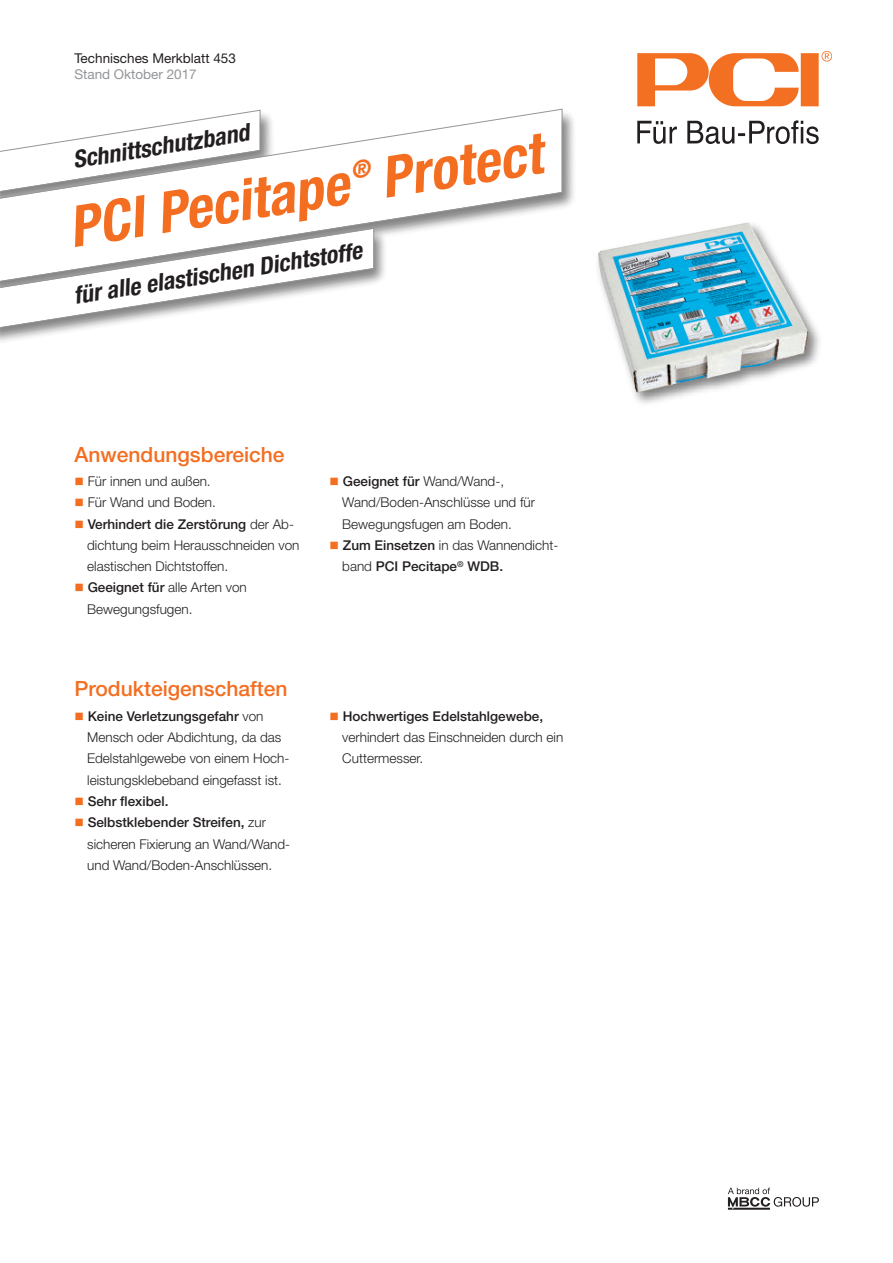
<style>
.page{position:relative;width:893px;height:1263px;background:#fff}
.page>*{position:absolute;margin:0;border:0;box-sizing:border-box;transform-origin:0 0}
.t1{font:italic 700 condensed 57px "Helvetica Neue LT Pro";color:#f36e21}
.t2{font:italic 700 condensed 24px "Helvetica Neue LT Pro";color:#231f20}
.t3{font:500 21px "Helvetica Neue LT Pro";color:#f36e21}
.t4{font:300 13.5px/21.3px "Helvetica Neue LT Pro";color:#231f20}
.t5{font:500 13.5px/21.3px "Helvetica Neue LT Pro";color:#231f20}
.t6{font:13.5px "Helvetica Neue LT Pro";color:#231f20}
.t7{font:13.5px "Helvetica Neue LT Pro";color:#939598}
.s1{color:#f36e21}
.s2{font-weight:500}
.s3{font-weight:300}
</style>
<div class="page">
<img style="left:563px;top:113px;width:11px;height:94px">
<svg style="left:1px;top:108px;width:562px;height:125px"></svg>
<img style="left:597px;top:222px;width:223px;height:182px">
<img style="left:635px;top:368px;width:105px;height:24px">
<img style="left:1px;top:220px;width:399px;height:122px">
<svg style="left:1px;top:227px;width:373px;height:103px"></svg>
<svg style="left:637px;top:51px;width:195px;height:94px"></svg>
<svg style="left:728px;top:1187px;width:91px;height:23px"></svg>
<svg style="left:353px;top:158px;width:18px;height:21px"></svg>
<p class="t6" style="left:74px;top:53px;width:163px">Technisches Merkblatt 453</p>
<p class="t7" style="left:74px;top:69px;width:124px">Stand Oktober 2017</p>
<h2 class="t2" style="left:72px;top:151px;width:180px;rotate:-9deg">Schnittschutzband</h2>
<h1 class="t1" style="left:66px;top:207px;width:284px;rotate:-9deg">PCI Pecitape</h1>
<h2 class="t2" style="left:72px;top:287px;width:293px;rotate:-9deg">für alle elastischen Dichtstoffe</h2>
<h1 class="t1" style="left:377px;top:158px;width:164px;rotate:-9deg">Protect</h1>
<h3 class="t3" style="left:74px;top:446px;width:212px">Anwendungsbereiche</h3>
<p class="t4" style="left:74px;top:472px;width:138px"><span class="s1">■</span> Für innen und außen.</p>
<p class="t4" style="left:74px;top:493px;width:143px"><span class="s1">■</span> Für Wand und Boden.</p>
<p class="t4" style="left:87px;top:514px;width:214px;text-indent:-13px"><span class="s1">■</span> <span class="s2">Verhindert die Zerstörung</span> der Ab&shy;dichtung beim Herausschneiden von elastischen Dichtstoffen.</p>
<p class="t4" style="left:87px;top:578px;width:161px;text-indent:-13px"><span class="s1">■</span> <span class="s2">Geeignet für</span> alle Arten von<br>Bewegungsfugen.</p>
<h3 class="t3" style="left:74px;top:681px;width:215px">Produkteigenschaften</h3>
<p class="t4" style="left:87px;top:707px;width:204px;text-indent:-13px"><span class="s1">■</span> <span class="s2">Keine Verletzungsgefahr</span> von Mensch oder Abdichtung, da das Edelstahlgewebe von einem Hoch&shy;leistungsklebeband eingefasst ist.</p>
<p class="t5" style="left:74px;top:792px;width:96px"><span class="s1">■</span> Sehr flexibel.</p>
<p class="t4" style="left:87px;top:813px;width:205px;text-indent:-13px"><span class="s1">■</span> <span class="s2">Selbstklebender Streifen,</span> zur sicheren Fixierung an Wand/Wand&shy;und Wand/Boden-Anschlüssen.</p>
<p class="t4" style="left:342px;top:472px;width:194px;text-indent:-13px"><span class="s1">■</span> <span class="s2">Geeignet für</span> Wand/Wand-,<br>Wand/Boden-Anschlüsse und für<br>Bewegungsfugen am Boden.</p>
<p class="t5" style="left:342px;top:536px;width:218px;text-indent:-13px"><span class="s1">■</span> Zum Einsetzen <span class="s3">in das Wannendicht&shy;band</span> PCI Pecitape<sup>®</sup> WDB.</p>
<p class="t4" style="left:342px;top:707px;width:223px;text-indent:-13px"><span class="s1">■</span> <span class="s2">Hochwertiges Edelstahlgewebe, </span>verhindert das Einschneiden durch ein<br>Cuttermesser.</p>
</div>
